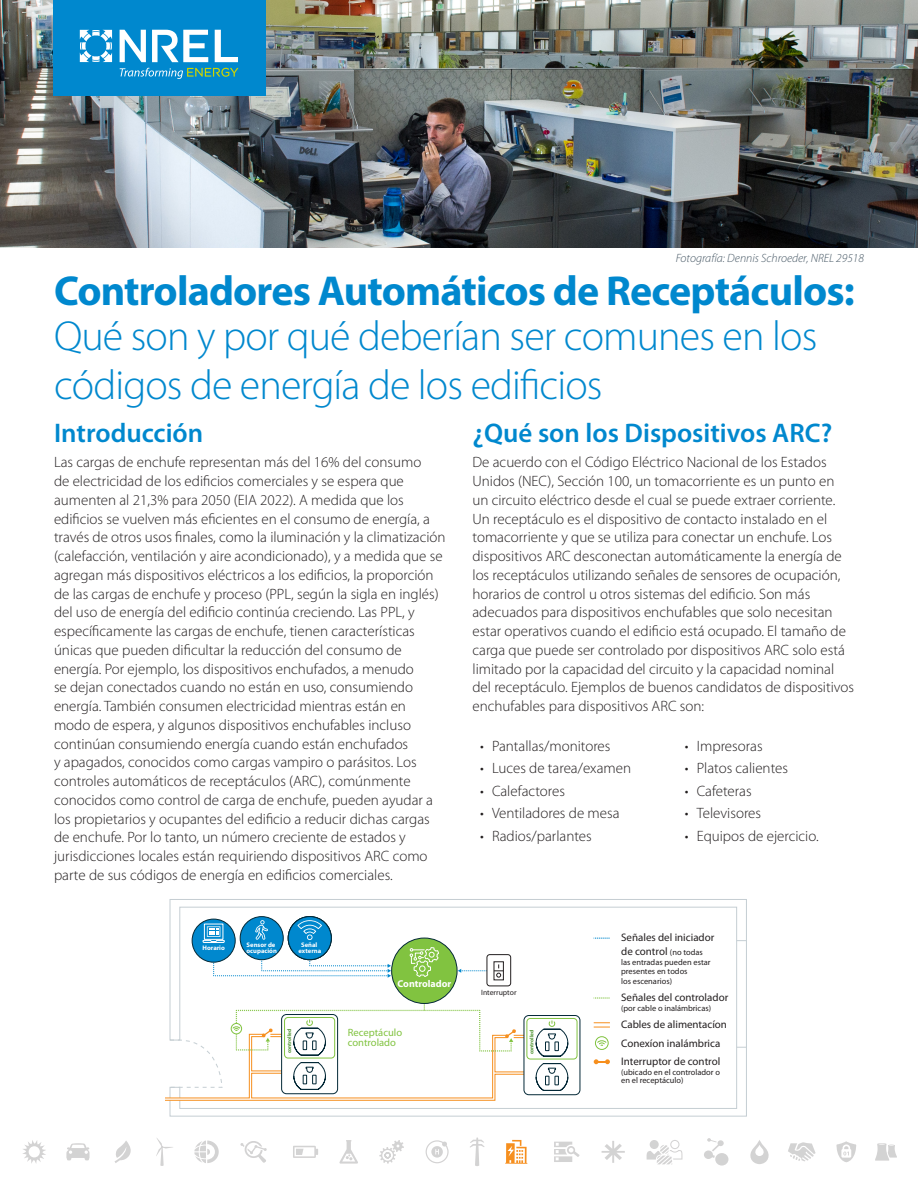
<style>
.page{position:relative;width:918px;height:1188px;background:#fff}
.page>*{position:absolute;margin:0;border:0;box-sizing:border-box;transform-origin:0 0}
.t1{font:700 42px/45px "Myriad Pro";letter-spacing:-.02em;color:#0088ce}
.t2{font:300 42px "Myriad Pro";letter-spacing:-.02em;color:#0088ce}
.t3{font:600 27px "Myriad Pro";color:#0088ce}
.Body_L1{font:300 15px/18.8px "Myriad Pro";color:#231f20}
.Image_Credit{font:italic 300 12px "Myriad Pro";color:#475865}
.t4{font:10.95px/13.4px "Myriad Pro";color:#231f20}
.t5{font:10.5px/10.5px "Myriad Pro";color:#81c340}
.t6{font:700 9.9px "Myriad Pro";color:#fff}
.t7{font:8.4px/9.8px "Myriad Pro";color:#231f20}
.t8{font:7.65px "Myriad Pro";color:#231f20}
.t9{font:700 6.6px/5.7px "Myriad Pro";color:#fff;text-align:center}
.t10{font:700 5.4px "Myriad Pro";color:#529635}
.s1{font-weight:300}
.s2{font-size:8.4px}
</style>
<div class="page">
<img style="left:0;top:0;width:918px;height:247px">
<svg style="left:169px;top:899px;width:578px;height:217px"></svg>
<div style="left:524px;top:1016px;width:56px;height:79px;background:#fff;border-radius:5px"></div>
<div style="left:523px;top:1015px;width:57px;height:80px;border:1px solid #042937;border-radius:5px"></div>
<div style="left:526px;top:1018px;width:52px;height:42px;border:1px solid #81c340;border-radius:4px"></div>
<div style="left:392px;top:938px;width:65px;height:65px;background:#81c340;border-radius:50%"></div>
<div style="left:391px;top:938px;width:67px;height:66px;border:1px solid #042937;border-radius:50%"></div>
<svg style="left:410px;top:947px;width:29px;height:30px"></svg>
<div style="left:487px;top:955px;width:24px;height:31px;background:#fff;border-radius:3px"></div>
<div style="left:487px;top:954px;width:24px;height:32px;border:1px solid #231f20;border-radius:3px"></div>
<div style="left:494px;top:961px;width:10px;height:19px;border:1px solid #231f20"></div>
<svg style="left:458px;top:964px;width:45px;height:14px"></svg>
<svg style="left:213px;top:960px;width:178px;height:18px"></svg>
<div style="left:288px;top:917px;width:43px;height:43px;background:#0088ce;border-radius:50%"></div>
<div style="left:288px;top:916px;width:44px;height:44px;border:1px solid #042937;border-radius:50%"></div>
<svg style="left:297px;top:919px;width:25px;height:21px"></svg>
<div style="left:192px;top:919px;width:43px;height:43px;background:#0088ce;border-radius:50%"></div>
<div style="left:192px;top:919px;width:44px;height:44px;border:1px solid #042937;border-radius:50%"></div>
<svg style="left:202px;top:926px;width:23px;height:17px"></svg>
<div style="left:240px;top:917px;width:43px;height:43px;background:#0088ce;border-radius:50%"></div>
<div style="left:240px;top:916px;width:44px;height:44px;border:1px solid #042937;border-radius:50%"></div>
<svg style="left:255px;top:920px;width:13px;height:20px"></svg>
<svg style="left:594px;top:938px;width:16px;height:1px"></svg>
<svg style="left:594px;top:997px;width:16px;height:2px"></svg>
<svg style="left:594px;top:1059px;width:16px;height:5px"></svg>
<svg style="left:594px;top:1022px;width:16px;height:6px"></svg>
<svg style="left:595px;top:1037px;width:13px;height:12px"></svg>
<div style="left:595px;top:1036px;width:14px;height:14px;border:1px solid #81c340;border-radius:50%"></div>
<svg style="left:597px;top:1040px;width:10px;height:6px"></svg>
<svg style="left:166px;top:1003px;width:403px;height:98px"></svg>
<div style="left:53px;top:0;width:213px;height:95px;background:#0088ce"></div>
<svg style="left:80px;top:30px;width:32px;height:32px"></svg>
<svg style="left:120px;top:30px;width:26px;height:32px"></svg>
<svg style="left:152px;top:30px;width:56px;height:32px"></svg>
<svg style="left:215px;top:30px;width:23px;height:32px"></svg>
<svg style="left:120px;top:68px;width:118px;height:11px"></svg>
<svg style="left:23px;top:1140px;width:23px;height:23px"></svg>
<svg style="left:156px;top:1138px;width:17px;height:28px"></svg>
<svg style="left:379px;top:1140px;width:25px;height:24px"></svg>
<svg style="left:114px;top:1141px;width:17px;height:22px"></svg>
<svg style="left:66px;top:1143px;width:24px;height:17px"></svg>
<svg style="left:602px;top:1141px;width:23px;height:22px"></svg>
<svg style="left:554px;top:1142px;width:26px;height:20px"></svg>
<svg style="left:426px;top:1140px;width:23px;height:23px"></svg>
<svg style="left:339px;top:1140px;width:19px;height:24px"></svg>
<svg style="left:750px;top:1140px;width:19px;height:24px"></svg>
<svg style="left:470px;top:1138px;width:15px;height:28px"></svg>
<svg style="left:704px;top:1138px;width:24px;height:28px"></svg>
<svg style="left:194px;top:1141px;width:25px;height:22px"></svg>
<svg style="left:788px;top:1142px;width:28px;height:19px"></svg>
<svg style="left:240px;top:1141px;width:27px;height:22px"></svg>
<svg style="left:836px;top:1141px;width:20px;height:21px"></svg>
<svg style="left:875px;top:1143px;width:22px;height:18px"></svg>
<svg style="left:293px;top:1146px;width:25px;height:12px"></svg>
<svg style="left:646px;top:1140px;width:36px;height:24px"></svg>
<svg style="left:505px;top:1140px;width:22px;height:24px"></svg>
<p class="Image_Credit" style="left:676px;top:251px;width:190px">Fotografía: Dennis Schroeder, NREL 29518</p>
<p class="t1" style="left:54px;top:267px;width:802px">Controladores Automáticos de Receptáculos:<br><span class="s1">Qué son y por qué deberían ser comunes en los</span></p>
<p class="t2" style="left:54px;top:360px;width:550px">códigos de energía de los edificios</p>
<h1 class="t3" style="left:54px;top:416px;width:151px">Introducción</h1>
<p class="Body_L1" style="left:54px;top:453px;width:393px">Las cargas de enchufe representan más del 16% del consumo<br>de electricidad de los edificios comerciales y se espera que aumenten al 21,3% para 2050 (EIA 2022). A medida que los edificios se vuelven más eficientes en el consumo de energía, a través de otros usos finales, como la iluminación y la climatización (calefacción, ventilación y aire acondicionado), y a medida que se agregan más dispositivos eléctricos a los edificios, la proporción de las cargas de enchufe y proceso (PPL, según la sigla en inglés) del uso de energía del edificio continúa creciendo. Las PPL, y específicamente las cargas de enchufe, tienen características únicas que pueden dificultar la reducción del consumo de energía. Por ejemplo, los dispositivos enchufados, a menudo<br>se dejan conectados cuando no están en uso, consumiendo energía. También consumen electricidad mientras están en modo de espera, y algunos dispositivos enchufables incluso continúan consumiendo energía cuando están enchufados<br>y apagados, conocidos como cargas vampiro o parásitos. Los controles automáticos de receptáculos (ARC), comúnmente conocidos como control de carga de enchufe, pueden ayudar a los propietarios y ocupantes del edificio a reducir dichas cargas de enchufe. Por lo tanto, un número creciente de estados y jurisdicciones locales están requiriendo dispositivos ARC como parte de sus códigos de energía en edificios comerciales.</p>
<h1 class="t3" style="left:472px;top:416px;width:361px">¿Qué son los Dispositivos ARC?</h1>
<p class="Body_L1" style="left:472px;top:453px;width:383px">De acuerdo con el Código Eléctrico Nacional de los Estados Unidos (NEC), Sección 100, un tomacorriente es un punto en un circuito eléctrico desde el cual se puede extraer corriente.<br>Un receptáculo es el dispositivo de contacto instalado en el tomacorriente y que se utiliza para conectar un enchufe. Los dispositivos ARC desconectan automáticamente la energía de los receptáculos utilizando señales de sensores de ocupación, horarios de control u otros sistemas del edificio. Son más adecuados para dispositivos enchufables que solo necesitan estar operativos cuando el edificio está ocupado. El tamaño de carga que puede ser controlado por dispositivos ARC solo está limitado por la capacidad del circuito y la capacidad nominal del receptáculo. Ejemplos de buenos candidatos de dispositivos enchufables para dispositivos ARC son:</p>
<p class="Body_L1" style="left:480px;top:736px;width:132px">• Pantallas/monitores</p>
<p class="Body_L1" style="left:480px;top:759px;width:153px">• Luces de tarea/examen</p>
<p class="Body_L1" style="left:480px;top:781px;width:87px">• Calefactores</p>
<p class="Body_L1" style="left:480px;top:804px;width:141px">• Ventiladores de mesa</p>
<p class="Body_L1" style="left:480px;top:826px;width:113px">• Radios/parlantes</p>
<p class="Body_L1" style="left:685px;top:736px;width:79px">• Impresoras</p>
<p class="Body_L1" style="left:685px;top:759px;width:105px">• Platos calientes</p>
<p class="Body_L1" style="left:685px;top:781px;width:68px">• Cafeteras</p>
<p class="Body_L1" style="left:685px;top:804px;width:78px">• Televisores</p>
<p class="Body_L1" style="left:685px;top:826px;width:136px">• Equipos de ejercicio.</p>
<p class="t9" style="left:203px;top:945px;width:24px">Horario</p>
<p class="t9" style="left:247px;top:942px;width:32px;text-align:left">Sensor de ocupación</p>
<p class="t4" style="left:621px;top:931px;width:95px">Señales del iniciador de control <span class="s2">(no todas</span></p>
<p class="t7" style="left:621px;top:957px;width:91px">las entradas pueden estar presentes en todos<br>los escenarios)</p>
<p class="t4" style="left:621px;top:991px;width:109px">Señales del controlador</p>
<p class="t7" style="left:621px;top:1003px;width:91px">(por cable o inalámbricas)</p>
<p class="t9" style="left:299px;top:942px;width:24px">Señal externa</p>
<p class="t6" style="left:398px;top:978px;width:55px">Controlador</p>
<p class="t8" style="left:481px;top:988px;width:37px">Interruptor</p>
<p class="t5" style="left:348px;top:1027px;width:56px">Receptáculo controlado</p>
<p class="t10" style="left:286px;top:1053px;width:26px;rotate:-90deg">controlled</p>
<p class="t10" style="left:528px;top:1054px;width:26px;rotate:-90deg">controlled</p>
<p class="t4" style="left:621px;top:1015px;width:107px;line-height:19.2px">Cables de alimentacíon<br>Conexíon inalámbrica</p>
<p class="t4" style="left:621px;top:1054px;width:101px">Interruptor de control</p>
<p class="t7" style="left:621px;top:1068px;width:100px;line-height:8.4px">(ubicado en el controlador o en el receptáculo)</p>
</div>
